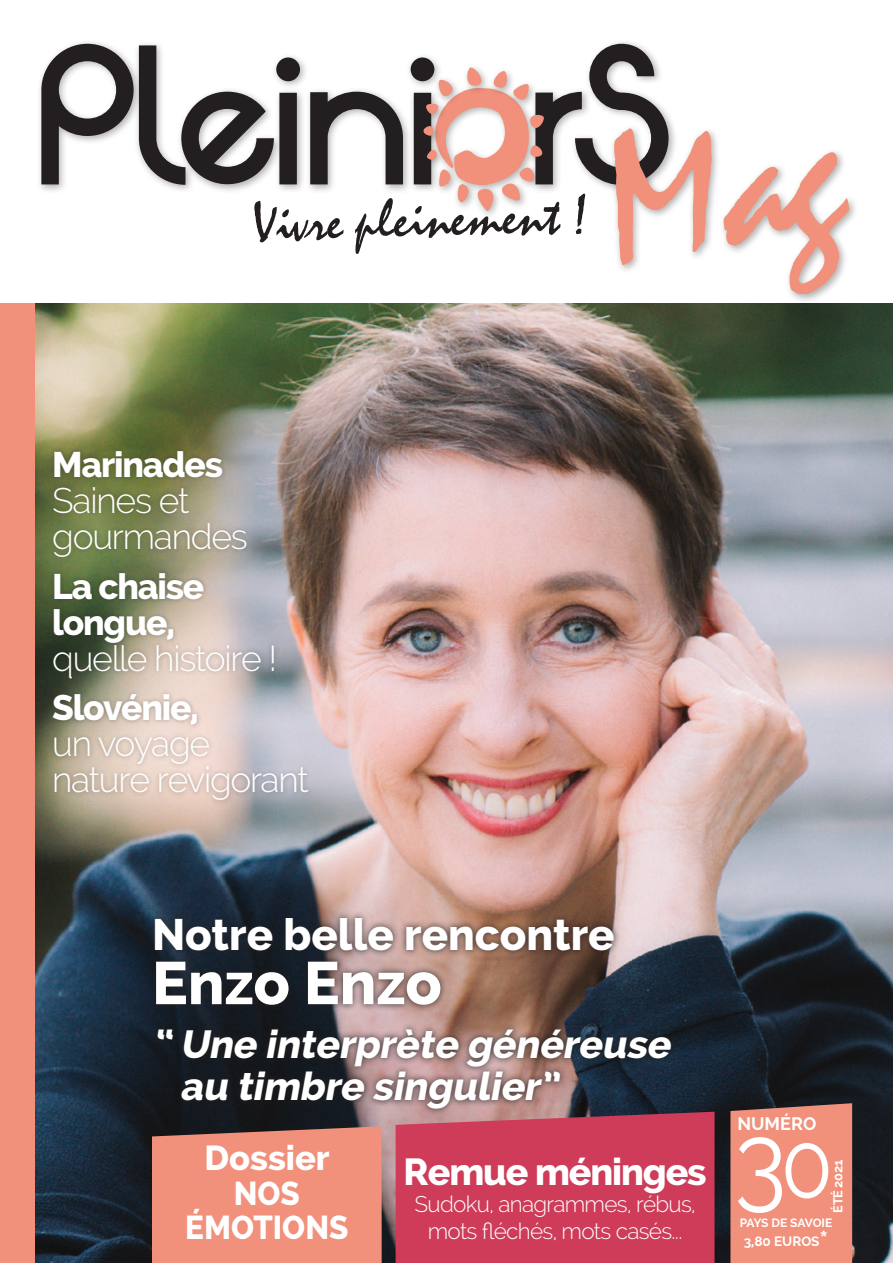
<style>
.page{position:relative;width:893px;height:1263px;background:#fff}
.page>*{position:absolute;margin:0;border:0;box-sizing:border-box;transform-origin:0 0}
.t1{font:105px "Raleway";color:#fff;scale:.93 1}
.t2{font:800 59.85px "Raleway";color:#fff}
.t3{font:53.4px "Mistral Std";color:#231f20}
.t4{font:800 43.8px "Raleway";color:#fff}
.t5{font:italic 800 39px/42px "Raleway";color:#fff}
.t6{font:800 37.5px "Raleway";letter-spacing:-.03em;color:#fff}
.t7{font:300 35.4px/36.5px "Raleway";letter-spacing:-.035em;color:#fff}
.t8{font:800 35.4px/36px "Raleway";letter-spacing:-.035em;color:#fff}
.t9{font:800 34.5px "Raleway";color:#fff}
.t10{font:800 33px/34.5px "Raleway";color:#fff;text-align:center;scale:.95 1}
.t11{font:300 22.5px/27px "Raleway";letter-spacing:-.03em;color:#fff;text-align:center}
.t12{font:700 18px "Raleway";color:#fff}
.t13{font:700 13.5px "Raleway";color:#fff}
.t14{font:700 12.75px "Raleway";letter-spacing:-.03em;color:#fff}
.t15{font:700 12px "Raleway";letter-spacing:-.025em;color:#fff}
.s1{font-weight:800}
.s2{font-weight:300}
.s3{font-size:91.5px}
.s4{font-size:25.5px}
</style>
<div class="page">
<img style="left:35px;top:304px;width:858px;height:959px">
<div style="left:730px;top:1103px;width:122px;height:160px;background:#f1917c"></div>
<div style="left:152px;top:1126px;width:230px;height:137px;background:#f1917c"></div>
<div style="left:36px;top:39px;width:107px;height:155px;background:#231f20;opacity:.35"></div>
<div style="left:134px;top:40px;width:61px;height:154px;background:#fff"></div>
<div style="left:177px;top:87px;width:106px;height:106px;background:#231f20;opacity:.35"></div>
<div style="left:272px;top:53px;width:37px;height:141px;background:#231f20;opacity:.35"></div>
<svg style="left:41px;top:44px;width:259px;height:141px"></svg>
<div style="left:305px;top:87px;width:107px;height:107px;background:#231f20;opacity:.35"></div>
<svg style="left:310px;top:92px;width:93px;height:92px"></svg>
<div style="left:406px;top:53px;width:37px;height:141px;background:#231f20;opacity:.35"></div>
<div style="left:473px;top:184px;width:30px;height:36px;background:#231f20;opacity:.35"></div>
<svg style="left:411px;top:44px;width:258px;height:169px"></svg>
<div style="left:396px;top:1112px;width:318px;height:151px;background:#ce3c59"></div>
<div style="left:148px;top:911px;width:531px;height:205px;background:#231f20;opacity:.75"></div>
<div style="left:48px;top:445px;width:266px;height:360px;background:#231f20;opacity:.33"></div>
<div style="left:0;top:304px;width:35px;height:959px;background:#f1917c"></div>
<svg style="left:601px;top:117px;width:254px;height:179px"></svg>
<h3 class="t3" style="left:252px;top:191px;width:338px;rotate:-1deg">Vivre pleinement !</h3>
<p class="t7" style="left:52px;top:446px;width:197px"><span class="s1">Marinades<br></span>Saines et gourmandes</p>
<p class="t8" style="left:52px;top:568px;width:226px">La chaise longue, <span class="s2">quelle histoire !</span></p>
<p class="t7" style="left:52px;top:689px;width:258px;line-height:36px"><span class="s1">Slovénie,<br></span>un voyage nature revigorant</p>
<p class="t4" style="left:152px;top:910px;width:464px">Notre belle rencontre</p>
<p class="t2" style="left:152px;top:949px;width:291px">Enzo Enzo</p>
<p class="t5" style="left:180px;top:1023px;width:499px;text-indent:-28px">“ Une interprète généreuse au timbre singulier”</p>
<p class="t9" style="left:205px;top:1138px;width:127px">Dossier</p>
<p class="t10" style="left:185px;top:1176px;width:173px">NOS<br>ÉMOTIONS</p>
<p class="t6" style="left:403px;top:1151px;width:305px">Remue méninges</p>
<p class="t11" style="left:414px;top:1191px;width:283px">Sudoku, anagrammes, rébus, mots fléchés, mots casés...</p>
<p class="t12" style="left:737px;top:1113px;width:80px">NUMÉRO</p>
<p class="t1" style="left:734px;top:1099px;width:108px">3<span class="s3">0</span></p>
<p class="t14" style="left:831px;top:1212px;width:54px;rotate:-90deg">ÉTÉ 2021</p>
<p class="t15" style="left:740px;top:1216px;width:94px">PAYS DE SAVOIE</p>
<p class="t13" style="left:744px;top:1234px;width:86px">3,80 EUROS<span class="s4">*</span></p>
</div>
